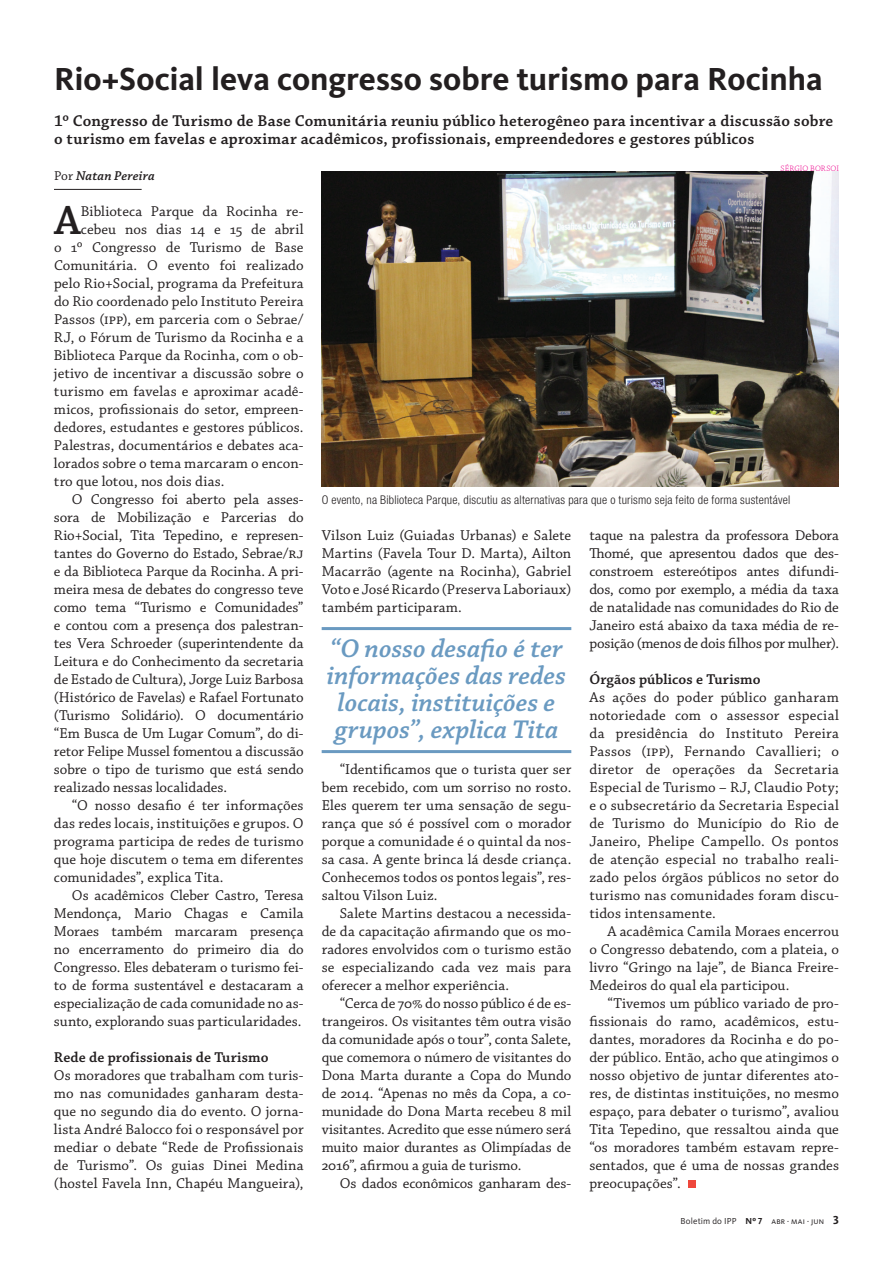
<style>
.page{position:relative;width:893px;height:1263px;background:#fff}
.page>*{position:absolute;margin:0;border:0;box-sizing:border-box;transform-origin:0 0}
.t1{font:600 42.75px "Chaparral Pro";color:#231f20}
.t2{font:700 33px "Kievit";color:#231f20}
.t3{font:italic 600 27px/27px "Chaparral Pro";color:#6a9ac1;text-align:center}
.t4{font:600 16.5px/18px "Chaparral Pro";letter-spacing:.01em;color:#231f20}
.t5{font:15px/18px "Chaparral Pro";letter-spacing:.005em;color:#231f20;text-align:justify}
.t6{font:600 15px "Chaparral Pro";letter-spacing:.005em;color:#231f20}
.t7{font:15px "Chaparral Pro";letter-spacing:.025em;color:#231f20}
.t8{font:italic 600 13.5px "Chaparral Pro";letter-spacing:.01em;color:#231f20}
.t9{font:300 condensed 12px "Helvetica Neue LT Std";letter-spacing:.015em;color:#231f20}
.t10{font:9px "Kievit";letter-spacing:.015em;color:#231f20}
.t11{font:300 8.25px "Chaparral Pro";letter-spacing:.01em;color:#ed028c}
.s1{font-weight:400;font-style:normal}
.s2{font-family:"Kievit Bold SC"}
.s3{font-family:"Kievit Regular SC"}
.s4{font-family:"Kievit Bold SC";font-size:12px}
</style>
<div class="page">
<hr style="left:54px;top:189px;width:88px;height:1px;background:#231f20">
<div style="left:688px;top:1181px;width:8px;height:7px;background:#ef473c"></div>
<hr style="left:322px;top:627px;width:249px;height:3px;background:#6a9ac1">
<hr style="left:322px;top:750px;width:249px;height:3px;background:#6a9ac1">
<img style="left:322px;top:171px;width:517px;height:315px">
<h2 class="t2" style="left:54px;top:60px;width:770px">Rio+Social leva congresso sobre turismo para Rocinha</h2>
<p class="t4" style="left:54px;top:112px;width:781px">1º Congresso de Turismo de Base Comunitária reuniu público heterogêneo para incentivar a discussão sobre o turismo em favelas e aproximar acadêmicos, profissionais, empreendedores e gestores públicos</p>
<p class="t8" style="left:54px;top:168px;width:102px"><span class="s1">Por</span> Natan Pereira</p>
<h1 class="t1" style="left:55px;top:196px;width:28px">A</h1>
<p class="t5" style="left:81px;top:203px;width:224px">Biblioteca Parque da Rocinha re-</p>
<p class="t5" style="left:81px;top:221px;width:224px">cebeu nos dias 14 e 15 de abril</p>
<p class="t5" style="left:54px;top:239px;width:251px">o 1º Congresso de Turismo de Base</p>
<p class="t5" style="left:54px;top:257px;width:251px">Comunitária. O evento foi realizado</p>
<p class="t7" style="left:54px;top:275px;width:251px">pelo Rio+Social, programa da Prefeitura</p>
<p class="t5" style="left:54px;top:293px;width:251px">do Rio coordenado pelo Instituto Pereira</p>
<p class="t5" style="left:54px;top:311px;width:251px">Passos (ipp), em parceria com o Sebrae/</p>
<p class="t5" style="left:54px;top:329px;width:251px">RJ, o Fórum de Turismo da Rocinha e a</p>
<p class="t5" style="left:54px;top:347px;width:251px">Biblioteca Parque da Rocinha, com o ob-</p>
<p class="t5" style="left:54px;top:365px;width:251px">jetivo de incentivar a discussão sobre o</p>
<p class="t5" style="left:54px;top:383px;width:251px">turismo em favelas e aproximar acadê-</p>
<p class="t5" style="left:54px;top:401px;width:251px">micos, profissionais do setor, empreen-</p>
<p class="t5" style="left:54px;top:419px;width:251px">dedores, estudantes e gestores públicos.</p>
<p class="t5" style="left:54px;top:437px;width:251px">Palestras, documentários e debates aca-</p>
<p class="t5" style="left:54px;top:455px;width:251px">lorados sobre o tema marcaram o encon-</p>
<p class="t5" style="left:54px;top:473px;width:172px">tro que lotou, nos dois dias.</p>
<p class="t5" style="left:72px;top:491px;width:233px">O Congresso foi aberto pela asses-</p>
<p class="t5" style="left:54px;top:509px;width:251px">sora de Mobilização e Parcerias do</p>
<p class="t5" style="left:54px;top:527px;width:251px">Rio+Social, Tita Tepedino, e represen-</p>
<p class="t5" style="left:54px;top:545px;width:251px">tantes do Governo do Estado, Sebrae/rj</p>
<p class="t5" style="left:54px;top:563px;width:251px">e da Biblioteca Parque da Rocinha. A pri-</p>
<p class="t5" style="left:54px;top:581px;width:251px">meira mesa de debates do congresso teve</p>
<p class="t5" style="left:54px;top:599px;width:251px">como tema “Turismo e Comunidades”</p>
<p class="t5" style="left:54px;top:617px;width:251px">e contou com a presença dos palestran-</p>
<p class="t5" style="left:54px;top:635px;width:251px">tes Vera Schroeder (superintendente da</p>
<p class="t5" style="left:54px;top:653px;width:251px">Leitura e do Conhecimento da secretaria</p>
<p class="t5" style="left:54px;top:671px;width:251px">de Estado de Cultura), Jorge Luiz Barbosa</p>
<p class="t5" style="left:54px;top:689px;width:251px">(Histórico de Favelas) e Rafael Fortunato</p>
<p class="t5" style="left:54px;top:707px;width:251px">(Turismo Solidário). O documentário</p>
<p class="t5" style="left:54px;top:725px;width:251px">“Em Busca de Um Lugar Comum”, do di-</p>
<p class="t5" style="left:54px;top:743px;width:251px">retor Felipe Mussel fomentou a discussão</p>
<p class="t5" style="left:54px;top:761px;width:251px">sobre o tipo de turismo que está sendo</p>
<p class="t5" style="left:54px;top:779px;width:175px">realizado nessas localidades.</p>
<p class="t5" style="left:72px;top:797px;width:233px">“O nosso desafio é ter informações</p>
<p class="t5" style="left:54px;top:815px;width:251px">das redes locais, instituições e grupos. O</p>
<p class="t5" style="left:54px;top:833px;width:251px">programa participa de redes de turismo</p>
<p class="t5" style="left:54px;top:851px;width:251px">que hoje discutem o tema em diferentes</p>
<p class="t5" style="left:54px;top:869px;width:171px">comunidades”, explica Tita.</p>
<p class="t5" style="left:72px;top:887px;width:233px">Os acadêmicos Cleber Castro, Teresa</p>
<p class="t5" style="left:54px;top:905px;width:251px">Mendonça, Mario Chagas e Camila</p>
<p class="t5" style="left:54px;top:923px;width:251px">Moraes também marcaram presença</p>
<p class="t5" style="left:54px;top:941px;width:251px">no encerramento do primeiro dia do</p>
<p class="t5" style="left:54px;top:959px;width:251px">Congresso. Eles debateram o turismo fei-</p>
<p class="t5" style="left:54px;top:977px;width:251px">to de forma sustentável e destacaram a</p>
<p class="t5" style="left:54px;top:995px;width:251px">especialização de cada comunidade no as-</p>
<p class="t5" style="left:54px;top:1013px;width:249px">sunto, explorando suas particularidades.</p>
<p class="t6" style="left:54px;top:1049px;width:216px">Rede de profissionais de Turismo</p>
<p class="t5" style="left:54px;top:1067px;width:251px">Os moradores que trabalham com turis&shy;mo nas comunidades ganharam desta&shy;que no segundo dia do evento. O jorna&shy;lista André Balocco foi o responsável por mediar o debate “Rede de Profissionais de Turismo”. Os guias Dinei Medina (hostel Favela Inn, Chapéu Mangueira),</p>
<p class="t11" style="left:781px;top:164px;width:60px">SÉRGIO BORSOI</p>
<p class="t9" style="left:322px;top:493px;width:470px">O evento, na Biblioteca Parque, discutiu as alternativas para que o turismo seja feito de forma sustentável</p>
<p class="t5" style="left:322px;top:527px;width:251px">Vilson Luiz (Guiadas Urbanas) e Salete Martins (Favela Tour D. Marta), Ailton Macarrão (agente na Rocinha), Gabriel Voto e José Ricardo (Preserva Laboriaux) também participaram.</p>
<h3 class="t3" style="left:327px;top:636px;width:241px">“O nosso desafio é ter informações das redes locais, instituições e grupos”, explica Tita</h3>
<p class="t5" style="left:322px;top:761px;width:251px;text-indent:18px">“Identificamos que o turista quer ser bem recebido, com um sorriso no rosto.<br>Eles querem ter uma sensação de segu&shy;rança que só é possível com o morador porque a comunidade é o quintal da nos&shy;sa casa. A gente brinca lá desde criança.<br>Conhecemos todos os pontos legais”, res&shy;saltou Vilson Luiz.</p>
<p class="t5" style="left:322px;top:905px;width:251px;text-indent:18px">Salete Martins destacou a necessida&shy;de da capacitação afirmando que os mo&shy;radores envolvidos com o turismo estão se especializando cada vez mais para oferecer a melhor experiência.</p>
<p class="t5" style="left:322px;top:995px;width:251px;text-indent:18px">“Cerca de 70% do nosso público é de es&shy;trangeiros. Os visitantes têm outra visão da comunidade após o tour”, conta Salete, que comemora o número de visitantes do Dona Marta durante a Copa do Mundo de 2014. “Apenas no mês da Copa, a co&shy;munidade do Dona Marta recebeu 8 mil visitantes. Acredito que esse número será muito maior durantes as Olimpíadas de 2016”, afirmou a guia de turismo.</p>
<p class="t5" style="left:340px;top:1175px;width:233px">Os dados econômicos ganharam des-</p>
<p class="t5" style="left:589px;top:527px;width:251px">taque na palestra da professora Debora Thomé, que apresentou dados que des&shy;constroem estereótipos antes difundi&shy;dos, como por exemplo, a média da taxa de natalidade nas comunidades do Rio de Janeiro está abaixo da taxa média de re&shy;posição (menos de dois filhos por mulher).</p>
<p class="t6" style="left:589px;top:671px;width:173px">Órgãos públicos e Turismo</p>
<p class="t5" style="left:589px;top:689px;width:251px">As ações do poder público ganharam notoriedade com o assessor especial da presidência do Instituto Pereira Passos (ipp), Fernando Cavallieri; o diretor de operações da Secretaria Especial de Turismo – RJ, Claudio Poty; e o subsecretário da Secretaria Especial de Turismo do Município do Rio de Janeiro, Phelipe Campello. Os pontos de atenção especial no trabalho reali&shy;zado pelos órgãos públicos no setor do turismo nas comunidades foram discu&shy;tidos intensamente.</p>
<p class="t5" style="left:589px;top:923px;width:251px;text-indent:18px">A acadêmica Camila Moraes encerrou o Congresso debatendo, com a plateia, o livro “Gringo na laje”, de Bianca Freire-Medeiros do qual ela participou.</p>
<p class="t5" style="left:589px;top:995px;width:251px;text-indent:18px">“Tivemos um público variado de pro&shy;fissionais do ramo, acadêmicos, estu&shy;dantes, moradores da Rocinha e do po&shy;der público. Então, acho que atingimos o nosso objetivo de juntar diferentes ato&shy;res, de distintas instituições, no mesmo espaço, para debater o turismo”, avaliou Tita Tepedino, que ressaltou ainda que “os moradores também estavam repre&shy;sentados, que é uma de nossas grandes preocupações”.</p>
<p class="t10" style="left:680px;top:1216px;width:160px">Boletim do IPP <span class="s2">Nº 7</span> <span class="s3">abr</span> · <span class="s3">mai</span> · <span class="s3">jun</span> <span class="s4">3</span></p>
</div>
